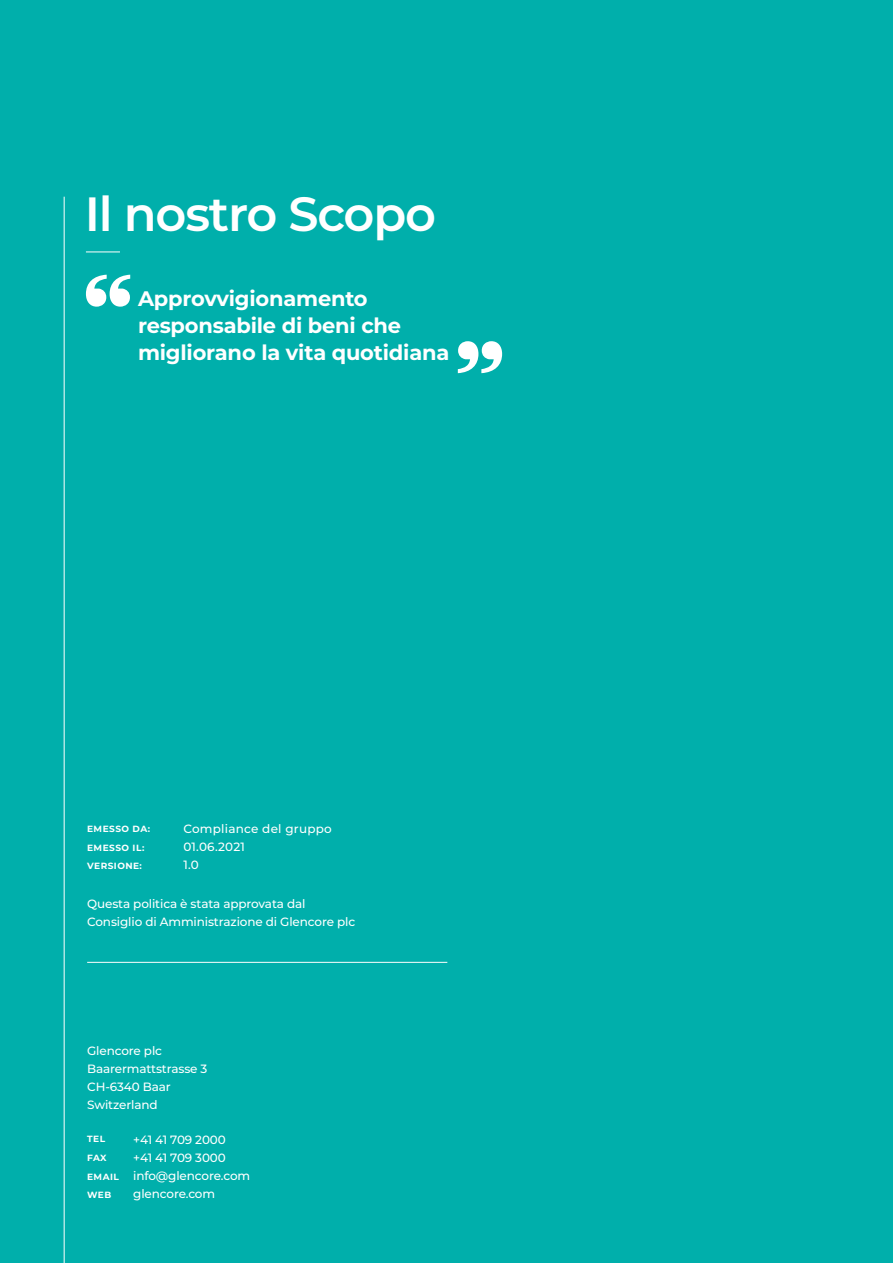
<style>
.page{position:relative;width:893px;height:1263px;background:#00afab}
.page>*{position:absolute;margin:0;border:0;box-sizing:border-box;transform-origin:0 0}
.t1{font:600 48px "Montserrat";letter-spacing:-.025em;color:#fff}
.t2{font:700 21px/27px "Montserrat";letter-spacing:-.01em;color:#fff}
.t3{font:500 12px/18px "Montserrat";letter-spacing:-.01em;color:#fff}
.t4{font:500 12px/18px "Montserrat";letter-spacing:.02em;color:#fff}
.t5{font:700 9px/18.5px "Montserrat";letter-spacing:.05em;color:#fff}
</style>
<div class="page">
<hr style="left:87px;top:962px;width:360px;height:1px;background:#fff">
<hr style="left:86px;top:252px;width:34px;height:1px;background:#fff">
<hr style="left:64px;top:197px;width:1px;height:1066px;background:#fff">
<svg style="left:86px;top:275px;width:44px;height:32px"></svg>
<svg style="left:458px;top:341px;width:44px;height:32px"></svg>
<h1 class="t1" style="left:85px;top:180px;width:353px">Il nostro Scopo</h1>
<h2 class="t2" style="left:138px;top:284px;width:313px">Approvvigionamento responsabile di beni che migliorano la vita quotidiana</h2>
<p class="t4" style="left:183px;top:819px;width:150px">Compliance del gruppo<br>01.06.2021<br>1.0</p>
<p class="t3" style="left:87px;top:894px;width:270px">Questa politica è stata approvata dal<br>Consiglio di Amministrazione di Glencore plc</p>
<p class="t5" style="left:87px;top:819px;width:65px">EMESSO DA:<br>EMESSO IL:<br>VERSIONE:</p>
<p class="t3" style="left:87px;top:1042px;width:122px">Glencore plc<br>Baarermattstrasse 3<br>CH-6340 Baar<br>Switzerland</p>
<p class="t3" style="left:133px;top:1130px;width:119px">+41 41 709 2000<br>+41 41 709 3000 info@glencore.com glencore.com</p>
<p class="t5" style="left:87px;top:1129px;width:19px">TEL</p>
<p class="t5" style="left:87px;top:1148px;width:21px">FAX</p>
<p class="t5" style="left:87px;top:1166px;width:33px">EMAIL<br>WEB</p>
</div>
